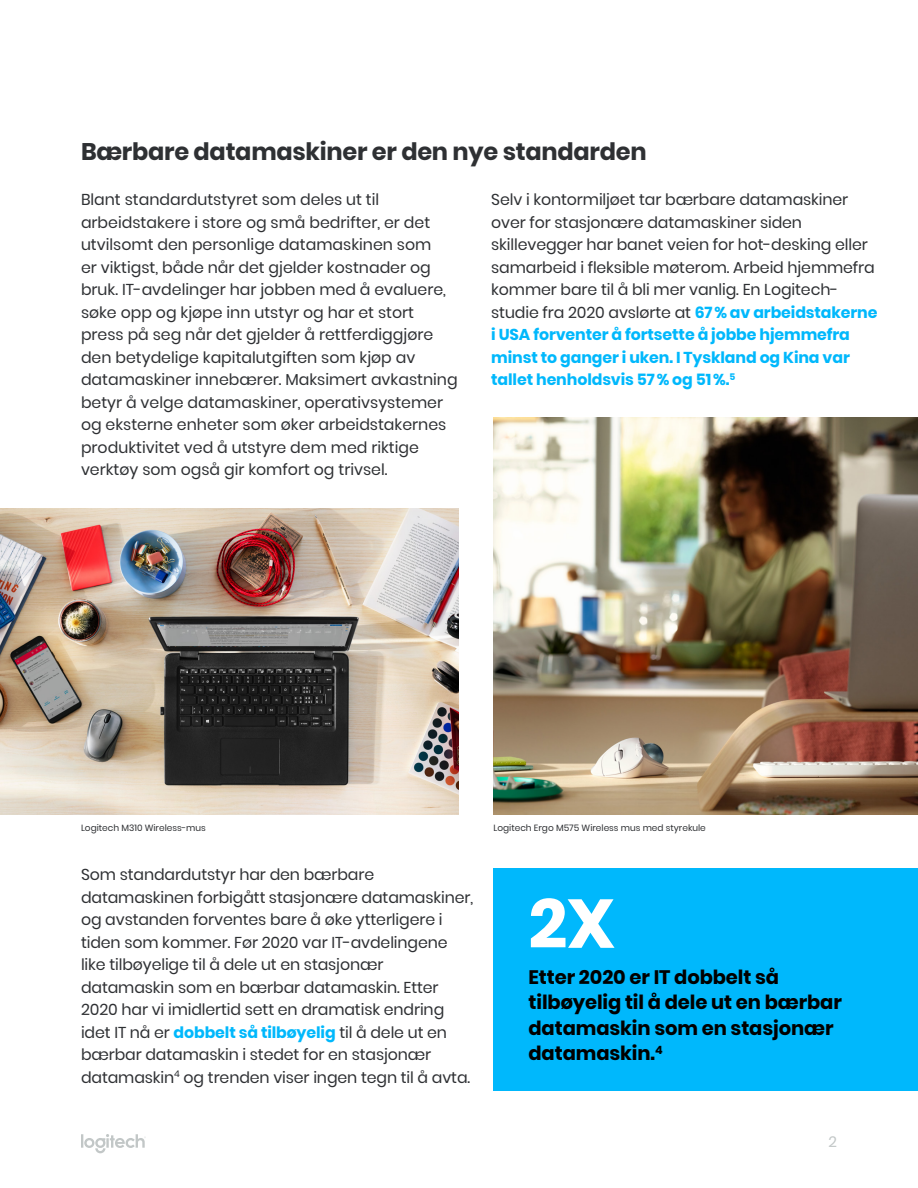
<style>
.page{position:relative;width:918px;height:1188px;background:#fff}
.page>*{position:absolute;margin:0;border:0;box-sizing:border-box;transform-origin:0 0}
.Large_White{font:700 68.7px "Poppins";color:#fff}
.Header_1{font:700 24px "Poppins";letter-spacing:-.01em;color:#2e3033}
.Header_3{font:700 19.5px/25.5px "Poppins";letter-spacing:-.005em;color:#000}
.t1{font:15.75px/22.5px "Poppins";letter-spacing:-.005em;color:#2e3033}
.t2{font:15px "Poppins";color:#c2c7c7}
.t3{font:9px "Poppins";color:#2e3033}
.s1{font-weight:700;color:#00b8fc}
</style>
<div class="page">
<svg style="left:81px;top:1134px;width:65px;height:19px"></svg>
<img style="left:494px;top:417px;width:424px;height:397px">
<img style="left:0;top:509px;width:459px;height:305px">
<div style="left:494px;top:868px;width:424px;height:223px;background:#00b8fc"></div>
<p class="Header_1" style="left:81px;top:138px;width:567px">Bærbare datamaskiner er den nye standarden</p>
<p class="t1" style="left:81px;top:189px;width:378px">Blant standardutstyret som deles ut til arbeidstakere i store og små bedrifter, er det utvilsomt den personlige datamaskinen som<br>er viktigst, både når det gjelder kostnader og bruk. IT-avdelinger har jobben med å evaluere, søke opp og kjøpe inn utstyr og har et stort press på seg når det gjelder å rettferdiggjøre den betydelige kapitalutgiften som kjøp av datamaskiner innebærer. Maksimert avkastning betyr å velge datamaskiner, operativsystemer og eksterne enheter som øker arbeidstakernes produktivitet ved å utstyre dem med riktige verktøy som også gir komfort og trivsel.</p>
<p class="t1" style="left:491px;top:189px;width:388px">Selv i kontormiljøet tar bærbare datamaskiner over for stasjonære datamaskiner siden skillevegger har banet veien for hot-desking eller samarbeid i fleksible møterom. Arbeid hjemmefra kommer bare til å bli mer vanlig. En Logitech&shy;studie fra 2020 avslørte at <span class="s1">67% av arbeidstakerne i USA forventer å fortsette å jobbe hjemmefra minst to ganger i uken. I Tyskland og Kina var tallet henholdsvis 57% og 51%.</span><sup>5</sup></p>
<p class="t3" style="left:81px;top:822px;width:126px">Logitech M310 Wireless-mus</p>
<p class="t1" style="left:81px;top:864px;width:394px">Som standardutstyr har den bærbare datamaskinen forbigått stasjonære datamaskiner, og avstanden forventes bare å øke ytterligere i tiden som kommer. Før 2020 var IT-avdelingene like tilbøyelige til å dele ut en stasjonær datamaskin som en bærbar datamaskin. Etter 2020 har vi imidlertid sett en dramatisk endring idet IT nå er <span class="s1">dobbelt så tilbøyelig</span> til å dele ut en bærbar datamaskin i stedet for en stasjonær datamaskin<sup>4</sup> og trenden viser ingen tegn til å avta.</p>
<p class="t3" style="left:494px;top:822px;width:214px">Logitech Ergo M575 Wireless mus med styrekule</p>
<p class="Large_White" style="left:529px;top:884px;width:88px">2X</p>
<p class="Header_3" style="left:529px;top:964px;width:315px">Etter 2020 er IT dobbelt så tilbøyelig til å dele ut en bærbar datamaskin som en stasjonær datamaskin.<sup>4</sup></p>
<p class="t2" style="left:828px;top:1134px;width:10px">2</p>
</div>
